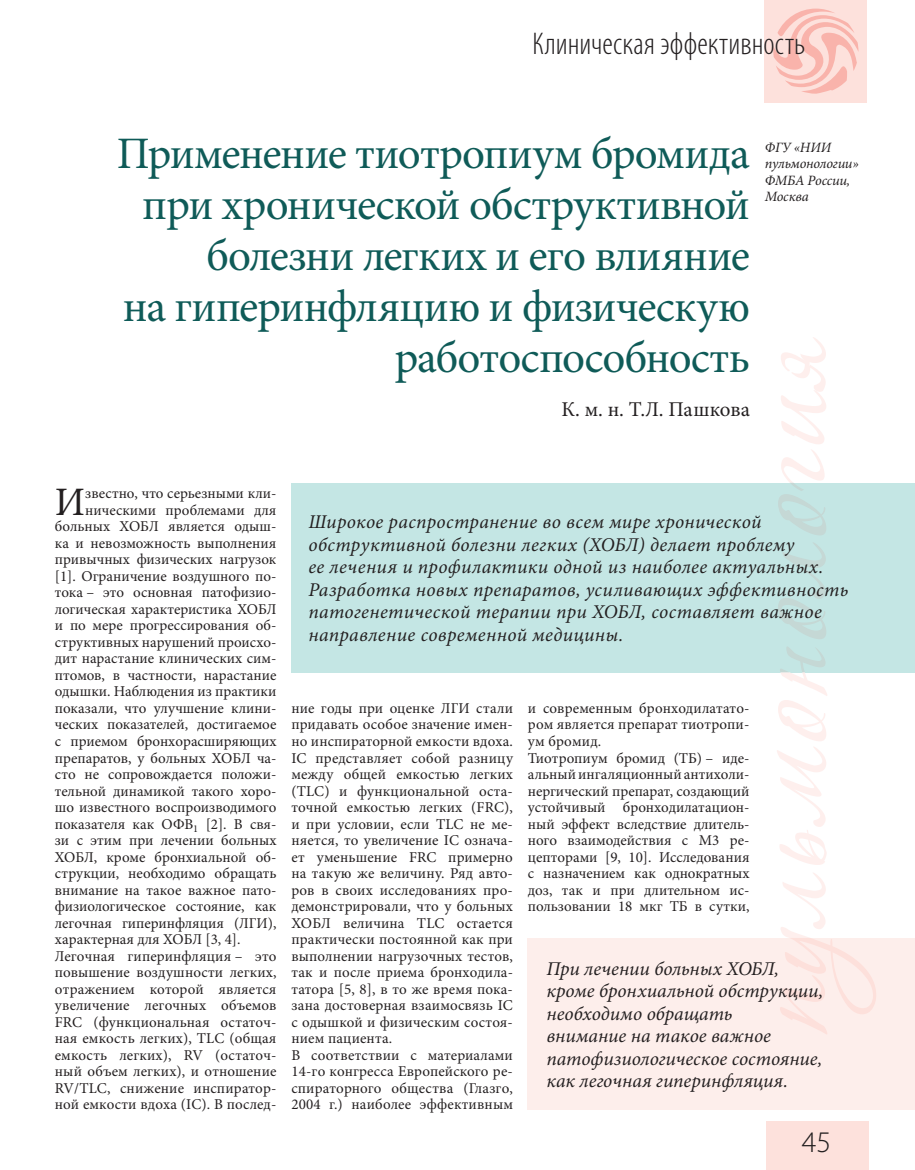
<style>
.page{position:relative;width:915px;height:1170px;background:#fff}
.page>*{position:absolute;margin:0;border:0;box-sizing:border-box;transform-origin:0 0}
.t1{font:45px/51px "Minion Pro";letter-spacing:-.02em;color:#0f5b58;text-align:right}
.t2{font:40.35px "Minion Pro";color:#231f20}
.t3{font:300 condensed 31.5px "Myriad Pro";letter-spacing:.01em;color:#231f20}
.t4{font:300 30px "Myriad Pro";color:#231f20}
.t5{font:21px "Minion Pro";color:#231f20}
.t6{font:italic 19.5px/22.5px "Minion Pro";letter-spacing:.015em;color:#231f20}
.t7{font:italic 19.5px/22.5px "Minion Pro";letter-spacing:-.005em;color:#231f20}
.t8{font:15px/16.5px "Minion Pro";letter-spacing:.005em;color:#231f20}
.t9{font:italic 14.25px/16.5px "Minion Pro";letter-spacing:-.01em;color:#231f20}
</style>
<div class="page">
<div style="left:764px;top:0;width:102px;height:102px;background:#fde1dc"></div>
<div style="left:765px;top:1121px;width:102px;height:48px;background:#fde1dc"></div>
<div style="left:527px;top:937px;width:387px;height:172px;background:#fdeeeb"></div>
<div style="left:291px;top:483px;width:623px;height:189px;background:#c4e6e4"></div>
<svg style="left:776px;top:337px;width:99px;height:697px"></svg>
<svg style="left:773px;top:9px;width:85px;height:85px"></svg>
<h3 class="t3" style="left:532px;top:24px;width:274px">Клиническая эффективность</h3>
<h1 class="t1" style="left:117px;top:128px;width:634px">Применение тиотропиум бромида при хронической обструктивной болезни легких и его влияние<br>на гиперинфляцию и физическую работоспособность</h1>
<h3 class="t5" style="left:561px;top:395px;width:190px">К. м. н. Т.Л. Пашкова</h3>
<p class="t9" style="left:764px;top:139px;width:95px">ФГУ «НИИ пульмонологии»<br>ФМБА России,<br>Москва</p>
<h2 class="t2" style="left:55px;top:475px;width:32px">И</h2>
<p class="t8" style="left:85px;top:485px;width:193px">звестно, что серьезными кли-</p>
<p class="t8" style="left:85px;top:502px;width:193px">ническими проблемами для</p>
<p class="t8" style="left:55px;top:518px;width:223px">больных ХОБЛ является одыш-</p>
<p class="t8" style="left:55px;top:535px;width:223px">ка и невозможность выполнения</p>
<p class="t8" style="left:55px;top:551px;width:223px">привычных физических нагрузок</p>
<p class="t8" style="left:55px;top:568px;width:223px">[1]. Ограничение воздушного по-</p>
<p class="t8" style="left:55px;top:584px;width:223px">тока – это основная патофизио-</p>
<p class="t8" style="left:55px;top:601px;width:223px">логическая характеристика ХОБЛ</p>
<p class="t8" style="left:55px;top:617px;width:223px">и по мере прогрессирования об-</p>
<p class="t8" style="left:55px;top:634px;width:223px">структивных нарушений происхо-</p>
<p class="t8" style="left:55px;top:650px;width:223px">дит нарастание клинических сим-</p>
<p class="t8" style="left:55px;top:667px;width:223px">птомов, в частности, нарастание</p>
<p class="t8" style="left:55px;top:683px;width:223px">одышки. Наблюдения из практики</p>
<p class="t8" style="left:55px;top:700px;width:223px">показали, что улучшение клини-</p>
<p class="t8" style="left:55px;top:716px;width:223px">ческих показателей, достигаемое</p>
<p class="t8" style="left:55px;top:733px;width:223px">с приемом бронхорасширяющих</p>
<p class="t8" style="left:55px;top:749px;width:223px">препаратов, у больных ХОБЛ ча-</p>
<p class="t8" style="left:55px;top:766px;width:223px">сто не сопровождается положи-</p>
<p class="t8" style="left:55px;top:782px;width:223px">тельной динамикой такого хоро-</p>
<p class="t8" style="left:55px;top:799px;width:223px">шо известного воспроизводимого</p>
<p class="t8" style="left:55px;top:815px;width:223px">показателя как ОФВ<sub>1</sub> [2]. В свя-</p>
<p class="t8" style="left:55px;top:832px;width:223px">зи с этим при лечении больных</p>
<p class="t8" style="left:55px;top:848px;width:223px">ХОБЛ, кроме бронхиальной об-</p>
<p class="t8" style="left:55px;top:865px;width:223px">струкции, необходимо обращать</p>
<p class="t8" style="left:55px;top:881px;width:223px">внимание на такое важное пато-</p>
<p class="t8" style="left:55px;top:898px;width:223px">физиологическое состояние, как</p>
<p class="t8" style="left:55px;top:914px;width:223px">легочная гиперинфляция (ЛГИ),</p>
<p class="t8" style="left:55px;top:931px;width:187px">характерная для ХОБЛ [3, 4].</p>
<p class="t8" style="left:55px;top:947px;width:223px">Легочная гиперинфляция – это</p>
<p class="t8" style="left:55px;top:964px;width:223px">повышение воздушности легких,</p>
<p class="t8" style="left:55px;top:980px;width:223px">отражением которой является</p>
<p class="t8" style="left:55px;top:997px;width:223px">увеличение легочных объемов</p>
<p class="t8" style="left:55px;top:1013px;width:223px">FRC (функциональная остаточ-</p>
<p class="t8" style="left:55px;top:1030px;width:223px">ная емкость легких), TLC (общая</p>
<p class="t8" style="left:55px;top:1046px;width:223px">емкость легких), RV (остаточ-</p>
<p class="t8" style="left:55px;top:1063px;width:223px">ный объем легких), и отношение</p>
<p class="t8" style="left:55px;top:1079px;width:223px">RV/TLC, снижение инспиратор-</p>
<p class="t8" style="left:55px;top:1096px;width:223px">ной емкости вдоха (IC). В послед-</p>
<p class="t6" style="left:308px;top:511px;width:541px">Широкое распространение во всем мире хронической обструктивной болезни легких (ХОБЛ) делает проблему<br>ее лечения и профилактики одной из наиболее актуальных.<br>Разработка новых препаратов, усиливающих эффективность патогенетической терапии при ХОБЛ, составляет важное направление современной медицины.</p>
<p class="t8" style="left:291px;top:700px;width:223px">ние годы при оценке ЛГИ стали придавать особое значение имен&shy;но инспираторной емкости вдоха.<br>IC представляет собой разницу между общей емкостью легких (TLC) и функциональной оста&shy;точной емкостью легких (FRC), и при условии, если TLC не ме&shy;няется, то увеличение IC означа&shy;ет уменьшение FRC примерно на такую же величину. Ряд авто&shy;ров в своих исследованиях про&shy;демонстрировали, что у больных<br>ХОБЛ величина TLC остается практически постоянной как при выполнении нагрузочных тестов, так и после приема бронходила&shy;татора [5, 8], в то же время пока&shy;зана достоверная взаимосвязь IC с одышкой и физическим состоя&shy;нием пациента.<br>В соответствии с материалами<br>14-го конгресса Европейского ре&shy;спираторного общества (Глазго,<br>2004 г.) наиболее эффективным</p>
<p class="t8" style="left:527px;top:700px;width:223px">и современным бронходилатато&shy;ром является препарат тиотропи&shy;ум бромид.<br>Тиотропиум бромид (ТБ) – иде&shy;альный ингаляционный антихоли&shy;нергический препарат, создающий устойчивый бронходилатацион&shy;ный эффект вследствие длитель&shy;ного взаимодействия с М3 ре&shy;цепторами [9, 10]. Исследования с назначением как однократных доз, так и при длительном ис&shy;пользовании 18 мкг ТБ в сутки,</p>
<h3 class="t7" style="left:546px;top:957px;width:278px">При лечении больных ХОБЛ, кроме бронхиальной обструкции, необходимо обращать<br>внимание на такое важное патофизиологическое состояние, как легочная гиперинфляция.</h3>
<h3 class="t4" style="left:801px;top:1123px;width:31px">45</h3>
</div>
